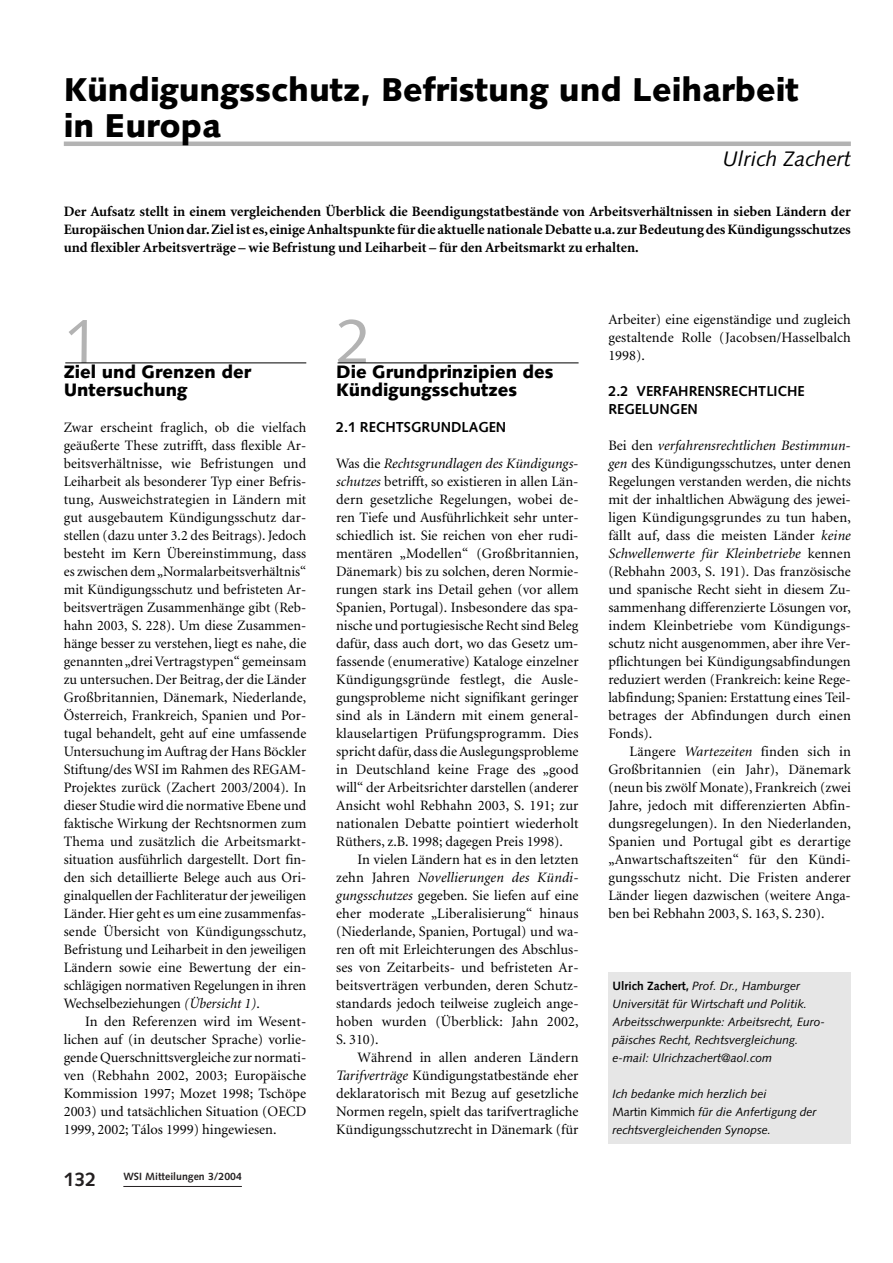
<style>
.page{position:relative;width:893px;height:1263px;background:#fff}
.page>*{position:absolute;margin:0;border:0;box-sizing:border-box;transform-origin:0 0}
.t1{font:63px "Syntax";color:#b3b3b3}
.t2{font:900 33px/36px "Syntax";color:#000}
.t3{font:italic 21px "Syntax";color:#000}
.t4{font:700 19.5px "Syntax";color:#231f20}
.t5{font:900 18px/18px "Syntax";color:#000}
.t6{font:14.4px/18px "Minion";color:#000;text-align:justify}
.t7{font:700 14.4px/18px "Minion";color:#000;text-align:justify}
.t8{font:700 14.4px/18px "Syntax";color:#000}
.t9{font:italic 12px/18px "Syntax";color:#000}
.t10{font:700 10.5px "Syntax";color:#231f20}
.s1{font-style:italic}
.s2{font-weight:700;font-style:normal}
.s3{font-style:normal}
</style>
<div class="page">
<hr style="left:123px;top:1186px;width:119px;height:1px;background:#231f20">
<hr style="left:65px;top:363px;width:241px;height:1px;background:#000">
<hr style="left:64px;top:142px;width:786px;height:4px;background:#b3b3b3">
<hr style="left:337px;top:363px;width:241px;height:1px;background:#000">
<div style="left:608px;top:972px;width:242px;height:172px;background:#e6e6e6"></div>
<h2 class="t2" style="left:64px;top:75px;width:736px">Kündigungsschutz, Befristung und Leiharbeit in Europa</h2>
<h3 class="t3" style="left:722px;top:150px;width:130px">Ulrich Zachert</h3>
<p class="t7" style="left:64px;top:204px;width:788px">Der Aufsatz stellt in einem vergleichenden Überblick die Beendigungstatbestände von Arbeitsverhältnissen in sieben Ländern der Europäischen Union dar. Ziel ist es, einige Anhaltspunkte für die aktuelle nationale Debatte u.a. zur Bedeutung des Kündigungsschutzes und flexibler Arbeitsverträge – wie Befristung und Leiharbeit – für den Arbeitsmarkt zu erhalten.</p>
<h1 class="t1" style="left:64px;top:316px;width:37px">1</h1>
<p class="t5" style="left:64px;top:365px;width:189px">Ziel und Grenzen der<br>Untersuchung</p>
<p class="t6" style="left:64px;top:420px;width:244px">Zwar erscheint fraglich, ob die vielfach geäußerte These zutrifft, dass flexible Ar&shy;beitsverhältnisse, wie Befristungen und Leiharbeit als besonderer Typ einer Befris&shy;tung, Ausweichstrategien in Ländern mit gut ausgebautem Kündigungsschutz dar&shy;stellen (dazu unter 3.2 des Beitrags). Jedoch besteht im Kern Übereinstimmung, dass es zwischen dem „Normalarbeitsverhältnis“ mit Kündigungsschutz und befristeten Ar&shy;beitsverträgen Zusammenhänge gibt (Reb&shy;hahn 2003, S. 228). Um diese Zusammen&shy;hänge besser zu verstehen, liegt es nahe, die genannten „drei Vertragstypen“ gemeinsam zu untersuchen. Der Beitrag, der die Länder Großbritannien, Dänemark, Niederlande, Österreich, Frankreich, Spanien und Por&shy;tugal behandelt, geht auf eine umfassende Untersuchung im Auftrag der Hans Böckler Stiftung/des WSI im Rahmen des REGAM-Projektes zurück (Zachert 2003/2004). In dieser Studie wird die normative Ebene und faktische Wirkung der Rechtsnormen zum Thema und zusätzlich die Arbeitsmarkt&shy;situation ausführlich dargestellt. Dort fin&shy;den sich detaillierte Belege auch aus Ori&shy;ginalquellen der Fachliteratur der jeweiligen Länder. Hier geht es um eine zusammenfas&shy;sende Übersicht von Kündigungsschutz, Befristung und Leiharbeit in den jeweiligen Ländern sowie eine Bewertung der ein&shy;schlägigen normativen Regelungen in ihren Wechselbeziehungen <span class="s1">(Übersicht 1)</span>.</p>
<p class="t6" style="left:64px;top:1014px;width:244px;text-indent:21px">In den Referenzen wird im Wesent&shy;lichen auf (in deutscher Sprache) vorlie&shy;gende Querschnittsvergleiche zur normati&shy;ven (Rebhahn 2002, 2003; Europäische Kommission 1997; Mozet 1998; Tschöpe 2003) und tatsächlichen Situation (OECD 1999, 2002; Tálos 1999) hingewiesen.</p>
<h3 class="t4" style="left:64px;top:1172px;width:34px">132</h3>
<p class="t10" style="left:123px;top:1172px;width:120px">WSI Mitteilungen 3/2004</p>
<h1 class="t1" style="left:336px;top:316px;width:37px">2</h1>
<p class="t5" style="left:336px;top:365px;width:219px">Die Grundprinzipien des<br>Kündigungsschutzes</p>
<p class="t8" style="left:336px;top:419px;width:172px">2.1 RECHTSGRUNDLAGEN</p>
<p class="t6" style="left:336px;top:456px;width:244px">Was die <span class="s1">Rechtsgrundlagen des Kündigungs&shy;schutzes</span> betrifft, so existieren in allen Län&shy;dern gesetzliche Regelungen, wobei de&shy;ren Tiefe und Ausführlichkeit sehr unter&shy;schiedlich ist. Sie reichen von eher rudi&shy;mentären „Modellen“ (Großbritannien, Dänemark) bis zu solchen, deren Normie&shy;rungen stark ins Detail gehen (vor allem Spanien, Portugal). Insbesondere das spa&shy;nische und portugiesische Recht sind Beleg dafür, dass auch dort, wo das Gesetz um&shy;fassende (enumerative) Kataloge einzelner Kündigungsgründe festlegt, die Ausle&shy;gungsprobleme nicht signifikant geringer sind als in Ländern mit einem general&shy;klauselartigen Prüfungsprogramm. Dies spricht dafür, dass die Auslegungsprobleme in Deutschland keine Frage des „good will“ der Arbeitsrichter darstellen (anderer Ansicht wohl Rebhahn 2003, S. 191; zur nationalen Debatte pointiert wiederholt Rüthers, z.B. 1998; dagegen Preis 1998).</p>
<p class="t6" style="left:336px;top:852px;width:244px;text-indent:21px">In vielen Ländern hat es in den letzten zehn Jahren <span class="s1">Novellierungen des Kündi&shy;gungsschutzes</span> gegeben. Sie liefen auf eine eher moderate „Liberalisierung“ hinaus (Niederlande, Spanien, Portugal) und wa&shy;ren oft mit Erleichterungen des Abschlus&shy;ses von Zeitarbeits- und befristeten Ar&shy;beitsverträgen verbunden, deren Schutz&shy;standards jedoch teilweise zugleich ange&shy;hoben wurden (Überblick: Jahn 2002, S. 310).</p>
<p class="t6" style="left:336px;top:1050px;width:244px;text-indent:21px">Während in allen anderen Ländern <span class="s1">Tarifverträge</span> Kündigungstatbestände eher deklaratorisch mit Bezug auf gesetzliche Normen regeln, spielt das tarifvertragliche Kündigungsschutzrecht in Dänemark (für</p>
<p class="t6" style="left:608px;top:312px;width:244px">Arbeiter) eine eigenständige und zugleich gestaltende Rolle (Jacobsen/Hasselbalch 1998).</p>
<p class="t8" style="left:608px;top:383px;width:198px">2.2 VERFAHRENSRECHTLICHE<br>REGELUNGEN</p>
<p class="t6" style="left:608px;top:438px;width:244px">Bei den <span class="s1">verfahrensrechtlichen Bestimmun&shy;gen</span> des Kündigungsschutzes, unter denen Regelungen verstanden werden, die nichts mit der inhaltlichen Abwägung des jewei&shy;ligen Kündigungsgrundes zu tun haben, fällt auf, dass die meisten Länder <span class="s1">keine Schwellenwerte für Kleinbetriebe</span> kennen (Rebhahn 2003, S. 191). Das französische und spanische Recht sieht in diesem Zu&shy;sammenhang differenzierte Lösungen vor, indem Kleinbetriebe vom Kündigungs&shy;schutz nicht ausgenommen, aber ihre Ver&shy;pflichtungen bei Kündigungsabfindungen reduziert werden (Frankreich: keine Rege&shy;labfindung; Spanien: Erstattung eines Teil&shy;betrages der Abfindungen durch einen Fonds).</p>
<p class="t6" style="left:608px;top:744px;width:244px;text-indent:21px">Längere <span class="s1">Wartezeiten</span> finden sich in Großbritannien (ein Jahr), Dänemark (neun bis zwölf Monate), Frankreich (zwei Jahre, jedoch mit differenzierten Abfin&shy;dungsregelungen). In den Niederlanden, Spanien und Portugal gibt es derartige „Anwartschaftszeiten“ für den Kündi&shy;gungsschutz nicht. Die Fristen anderer Länder liegen dazwischen (weitere Anga&shy;ben bei Rebhahn 2003, S. 163, S. 230).</p>
<p class="t9" style="left:612px;top:978px;width:214px"><span class="s2">Ulrich Zachert,</span> Prof. Dr., Hamburger Universität für Wirtschaft und Politik.<br>Arbeitsschwerpunkte: Arbeitsrecht, Euro&shy;päisches Recht, Rechtsvergleichung. e-mail: Ulrichzachert@aol.com</p>
<p class="t9" style="left:612px;top:1086px;width:205px">Ich bedanke mich herzlich bei<br><span class="s3">Martin Kimmich</span> für die Anfertigung der rechtsvergleichenden Synopse.</p>
</div>
